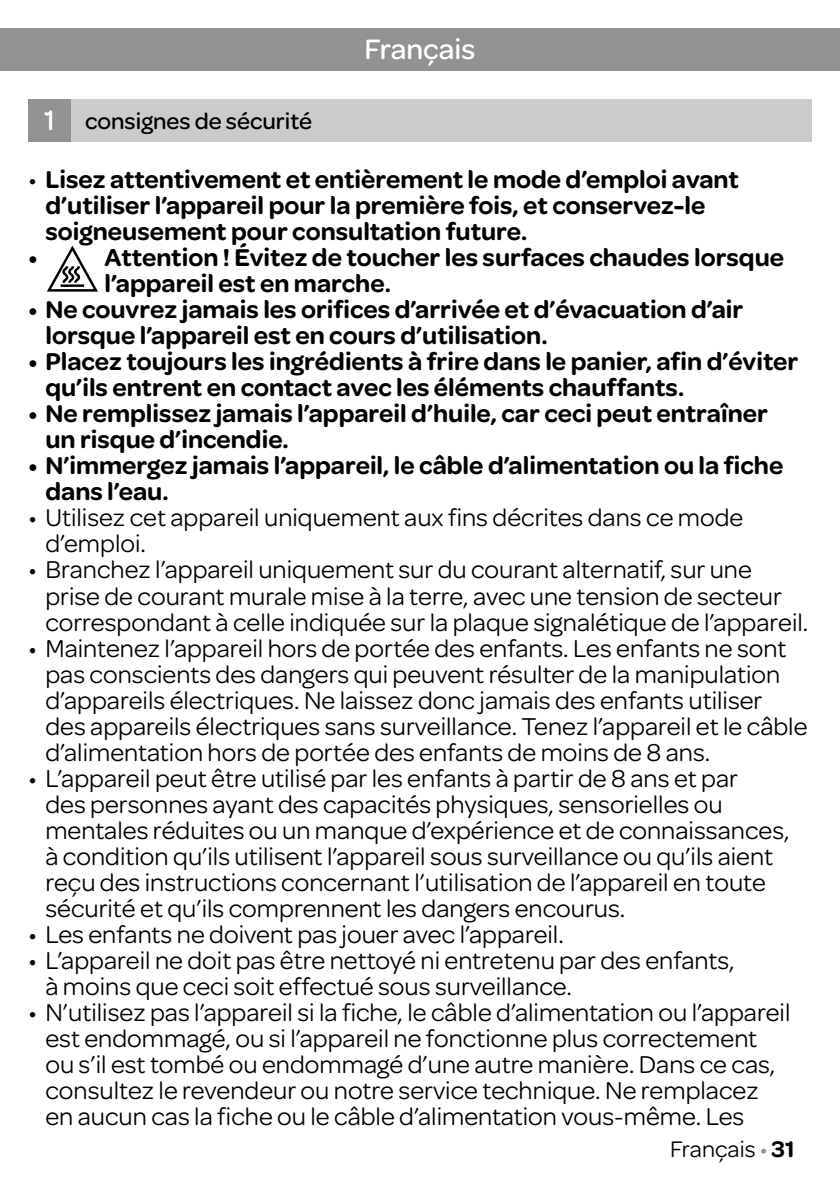
<style>
.page{position:relative;width:840px;height:1191px;background:#fff}
.page>*{position:absolute;margin:0;border:0;box-sizing:border-box;transform-origin:0 0}
.t1{font:500 30px "Omnes";color:#fff}
.t2{font:26px/26px "Omnes";color:#000}
.t3{font:600 26px/26px "Omnes";color:#000}
.t4{font:500 24px "Omnes";color:#000}
.t5{font:24px "Omnes";color:#000}
.s1{font-size:30px;color:#fff}
.s2{font-weight:400}
.s3{color:#929292}
.s4{font-weight:600}
</style>
<div class="page">
<div style="left:0;top:28px;width:839px;height:43px;background:#929292"></div>
<div style="left:57px;top:99px;width:754px;height:43px;background:#cbcbcb"></div>
<div style="left:28px;top:99px;width:43px;height:43px;background:#929292"></div>
<svg style="left:47px;top:245px;width:51px;height:47px"></svg>
<p class="t4" style="left:44px;top:104px;width:269px"><span class="s1">1</span> consignes de sécurité</p>
<p class="t1" style="left:364px;top:29px;width:112px">Français</p>
<p class="t3" style="left:28px;top:165px;width:711px"><span class="s2">•</span> Lisez attentivement et entièrement le mode d’emploi avant</p>
<p class="t3" style="left:45px;top:191px;width:661px">d’utiliser l’appareil pour la première fois, et conservez-le</p>
<p class="t3" style="left:45px;top:217px;width:483px">soigneusement pour consultation future.</p>
<p class="t3" style="left:28px;top:243px;width:11px">•</p>
<p class="t3" style="left:104px;top:243px;width:680px">Attention ! Évitez de toucher les surfaces chaudes lorsque l’appareil est en marche.</p>
<p class="t3" style="left:45px;top:295px;width:699px;text-indent:-17px">• Ne couvrez jamais les orifices d’arrivée et d’évacuation d’air lorsque l’appareil est en cours d’utilisation.</p>
<p class="t3" style="left:45px;top:347px;width:754px;text-indent:-17px">• Placez toujours les ingrédients à frire dans le panier, afin d’éviter qu’ils entrent en contact avec les éléments chauffants.</p>
<p class="t3" style="left:45px;top:399px;width:723px;text-indent:-17px">• Ne remplissez jamais l’appareil d’huile, car ceci peut entraîner un risque d’incendie.</p>
<p class="t3" style="left:45px;top:451px;width:739px;text-indent:-17px">• N’immergez jamais l’appareil, le câble d’alimentation ou la fiche dans l’eau.</p>
<p class="t2" style="left:45px;top:503px;width:699px;text-indent:-17px">• Utilisez cet appareil uniquement aux fins décrites dans ce mode d’emploi.</p>
<p class="t2" style="left:45px;top:555px;width:764px;text-indent:-17px">• Branchez l’appareil uniquement sur du courant alternatif, sur une prise de courant murale mise à la terre, avec une tension de secteur correspondant à celle indiquée sur la plaque signalétique de l’appareil.</p>
<p class="t2" style="left:45px;top:633px;width:763px;text-indent:-17px">• Maintenez l’appareil hors de portée des enfants. Les enfants ne sont pas conscients des dangers qui peuvent résulter de la manipulation d’appareils électriques. Ne laissez donc jamais des enfants utiliser des appareils électriques sans surveillance. Tenez l’appareil et le câble d’alimentation hors de portée des enfants de moins de 8 ans.</p>
<p class="t2" style="left:45px;top:763px;width:745px;text-indent:-17px">• L’appareil peut être utilisé par les enfants à partir de 8 ans et par<br>des personnes ayant des capacités physiques, sensorielles ou mentales réduites ou un manque d’expérience et de connaissances, à condition qu’ils utilisent l’appareil sous surveillance ou qu’ils aient reçu des instructions concernant l’utilisation de l’appareil en toute sécurité et qu’ils comprennent les dangers encourus.</p>
<p class="t2" style="left:28px;top:919px;width:536px">• Les enfants ne doivent pas jouer avec l’appareil.</p>
<p class="t2" style="left:45px;top:945px;width:690px;text-indent:-17px">• L’appareil ne doit pas être nettoyé ni entretenu par des enfants, à moins que ceci soit effectué sous surveillance.</p>
<p class="t2" style="left:45px;top:997px;width:746px;text-indent:-17px">• N’utilisez pas l’appareil si la fiche, le câble d’alimentation ou l’appareil est endommagé, ou si l’appareil ne fonctionne plus correctement ou s’il est tombé ou endommagé d’une autre manière. Dans ce cas, consultez le revendeur ou notre service technique. Ne remplacez en aucun cas la fiche ou le câble d’alimentation vous-même. Les</p>
<p class="t5" style="left:669px;top:1132px;width:126px">Français <span class="s3">•</span> <span class="s4">31</span></p>
</div>
